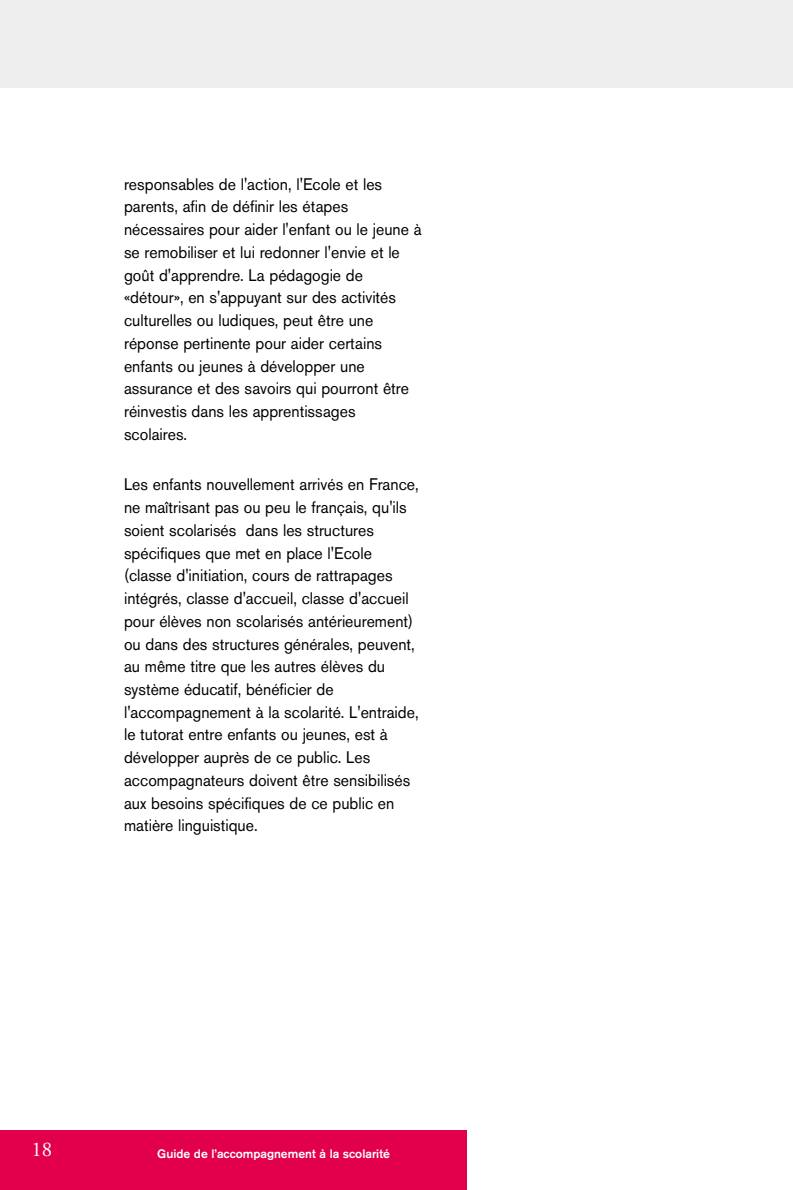
<style>
.page{position:relative;width:793px;height:1190px;background:#fff}
.page>*{position:absolute;margin:0;border:0;box-sizing:border-box;transform-origin:0 0}
.t1{font:21px "Adobe Garamond";color:#fff}
.t2{font:16.62px/22.8px "Akzidenz Grotesk BE";color:#000;scale:.95 1}
.t3{font:500 12.25px "Akzidenz Grotesk BE";color:#fff}
</style>
<div class="page">
<div style="left:1px;top:0;width:792px;height:87px;background:#eee"></div>
<div style="left:1px;top:1130px;width:465px;height:59px;background:#e2004d"></div>
<p class="t2" style="left:124px;top:174px;width:315px">responsables de l'action, l'Ecole et les parents, afin de définir les étapes nécessaires pour aider l'enfant ou le jeune à se remobiliser et lui redonner l'envie et le goût d'apprendre. La pédagogie de «détour», en s'appuyant sur des activités culturelles ou ludiques, peut être une réponse pertinente pour aider certains enfants ou jeunes à développer une assurance et des savoirs qui pourront être réinvestis dans les apprentissages scolaires.</p>
<p class="t2" style="left:124px;top:475px;width:312px">Les enfants nouvellement arrivés en France, ne maîtrisant pas ou peu le français, qu'ils soient scolarisés dans les structures spécifiques que met en place l'Ecole (classe d'initiation, cours de rattrapages intégrés, classe d'accueil, classe d'accueil pour élèves non scolarisés antérieurement) ou dans des structures générales, peuvent, au même titre que les autres élèves du système éducatif, bénéficier de l'accompagnement à la scolarité. L'entraide, le tutorat entre enfants ou jeunes, est à développer auprès de ce public. Les accompagnateurs doivent être sensibilisés aux besoins spécifiques de ce public en matière linguistique.</p>
<p class="t1" style="left:31px;top:1141px;width:22px">18</p>
<p class="t3" style="left:157px;top:1149px;width:234px">Guide de l’accompagnement à la scolarité</p>
</div>
